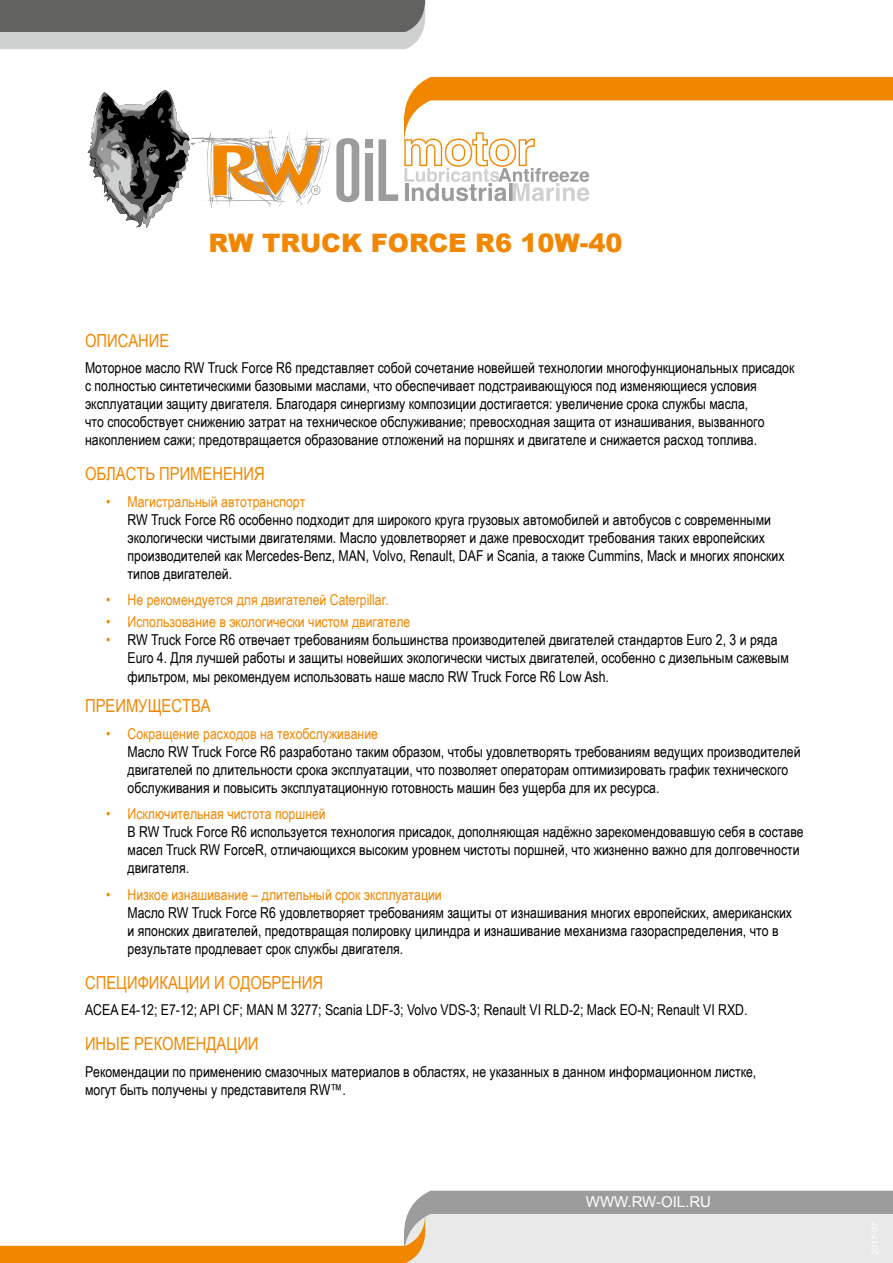
<style>
.page{position:relative;width:893px;height:1263px;background:#fff}
.page>*{position:absolute;margin:0;border:0;box-sizing:border-box;transform-origin:0 0}
.t1{font:900 25.5px "Arial";color:#f18700}
.t2{font:18px "Arial Narrow";color:#f18700}
.t3{font:15px/18px "Arial Narrow";color:#000}
.t4{font:15px "Arial Narrow";color:#f18700}
.t5{font:15px "Arial";color:#fff}
.s1{color:#f18700}
</style>
<div class="page">
<svg style="left:0;top:1191px;width:893px;height:72px"></svg>
<svg style="left:88px;top:90px;width:271px;height:138px"></svg>
<svg style="left:378px;top:139px;width:20px;height:62px"></svg>
<div style="left:365px;top:139px;width:8px;height:9px;background:#9c9c9d"></div>
<div style="left:365px;top:153px;width:8px;height:48px;background:#9c9c9d"></div>
<svg style="left:404px;top:77px;width:489px;height:124px"></svg>
<svg style="left:0;top:0;width:425px;height:49px;background:#888988"></svg>
<h1 class="t1" style="left:208px;top:224px;width:415px">RW TRUCK FORCE R6 10W-40</h1>
<p class="t2" style="left:85px;top:327px;width:86px">Описание</p>
<p class="t3" style="left:85px;top:358px;width:711px">Моторное масло RW Truck Force R6 представляет собой сочетание новейшей технологии многофункциональных присадок с полностью синтетическими базовыми маслами, что обеспечивает подстраивающуюся под изменяющиеся условия эксплуатации защиту двигателя. Благодаря синергизму композиции достигается: увеличение срока службы масла,<br>что способствует снижению затрат на техническое обслуживание; превосходная защита от изнашивания, вызванного накоплением сажи; предотвращается образование отложений на поршнях и двигателе и снижается расход топлива.</p>
<p class="t2" style="left:85px;top:461px;width:181px">Область применения</p>
<p class="t4" style="left:106px;top:490px;width:200px">• Магистральный автотранспорт</p>
<p class="t3" style="left:128px;top:510px;width:659px">RW Truck Force R6 особенно подходит для широкого круга грузовых автомобилей и автобусов с современными экологически чистыми двигателями. Масло удовлетворяет и даже превосходит требования таких европейских производителей как Mercedes-Benz, MAN, Volvo, Renault, DAF и Scania, а также Cummins, Mack и многих японских типов двигателей.</p>
<p class="t4" style="left:106px;top:589px;width:284px">• Не рекомендуется для двигателей Caterpillar.</p>
<p class="t4" style="left:106px;top:611px;width:306px">• Использование в экологически чистом двигателе</p>
<p class="t3" style="left:128px;top:631px;width:663px;text-indent:-21px"><span class="s1">•</span> RW Truck Force R6 отвечает требованиям большинства производителей двигателей стандартов Euro 2, 3 и ряда<br>Euro 4. Для лучшей работы и защиты новейших экологически чистых двигателей, особенно с дизельным сажевым фильтром, мы рекомендуем использовать наше масло RW Truck Force R6 Low Ash.</p>
<p class="t2" style="left:85px;top:693px;width:127px">Преимущества</p>
<p class="t4" style="left:106px;top:722px;width:273px">• Сокращение расходов на техобслуживание</p>
<p class="t3" style="left:128px;top:742px;width:674px">Масло RW Truck Force R6 разработано таким образом, чтобы удовлетворять требованиям ведущих производителей двигателей по длительности срока эксплуатации, что позволяет операторам оптимизировать график технического обслуживания и повысить эксплуатационную готовность машин без ущерба для их ресурса.</p>
<p class="t4" style="left:106px;top:803px;width:221px">• Исключительная чистота поршней</p>
<p class="t3" style="left:128px;top:822px;width:678px">В RW Truck Force R6 используется технология присадок, дополняющая надёжно зарекомендовавшую себя в составе масел Truck RW ForceR, отличающихся высоким уровнем чистоты поршней, что жизненно важно для долговечности двигателя.</p>
<p class="t4" style="left:106px;top:883px;width:337px">• Низкое изнашивание – длительный срок эксплуатации</p>
<p class="t3" style="left:128px;top:903px;width:666px">Масло RW Truck Force R6 удовлетворяет требованиям защиты от изнашивания многих европейских, американских и японских двигателей, предотвращая полировку цилиндра и изнашивание механизма газораспределения, что в результате продлевает срок службы двигателя.</p>
<p class="t2" style="left:85px;top:969px;width:156px">Спецификации и одоб</p>
<p class="t2" style="left:272px;top:969px;width:53px">рения</p>
<p class="t3" style="left:85px;top:1000px;width:664px">ACEA E4-12; E7-12; API CF; MAN M 3277; Scania LDF-3; Volvo VDS-3; Renault VI RLD-2; Mack EO-N; Renault VI RXD.</p>
<p class="t2" style="left:85px;top:1031px;width:175px">Иные рекомендации</p>
<p class="t3" style="left:85px;top:1062px;width:673px">Рекомендации по применению смазочных материалов в областях, не указанных в данном информационном листке, могут быть получены у представителя RW™.</p>
<p class="t5" style="left:586px;top:1192px;width:127px">WWW.RW-OIL.RU</p>
</div>
